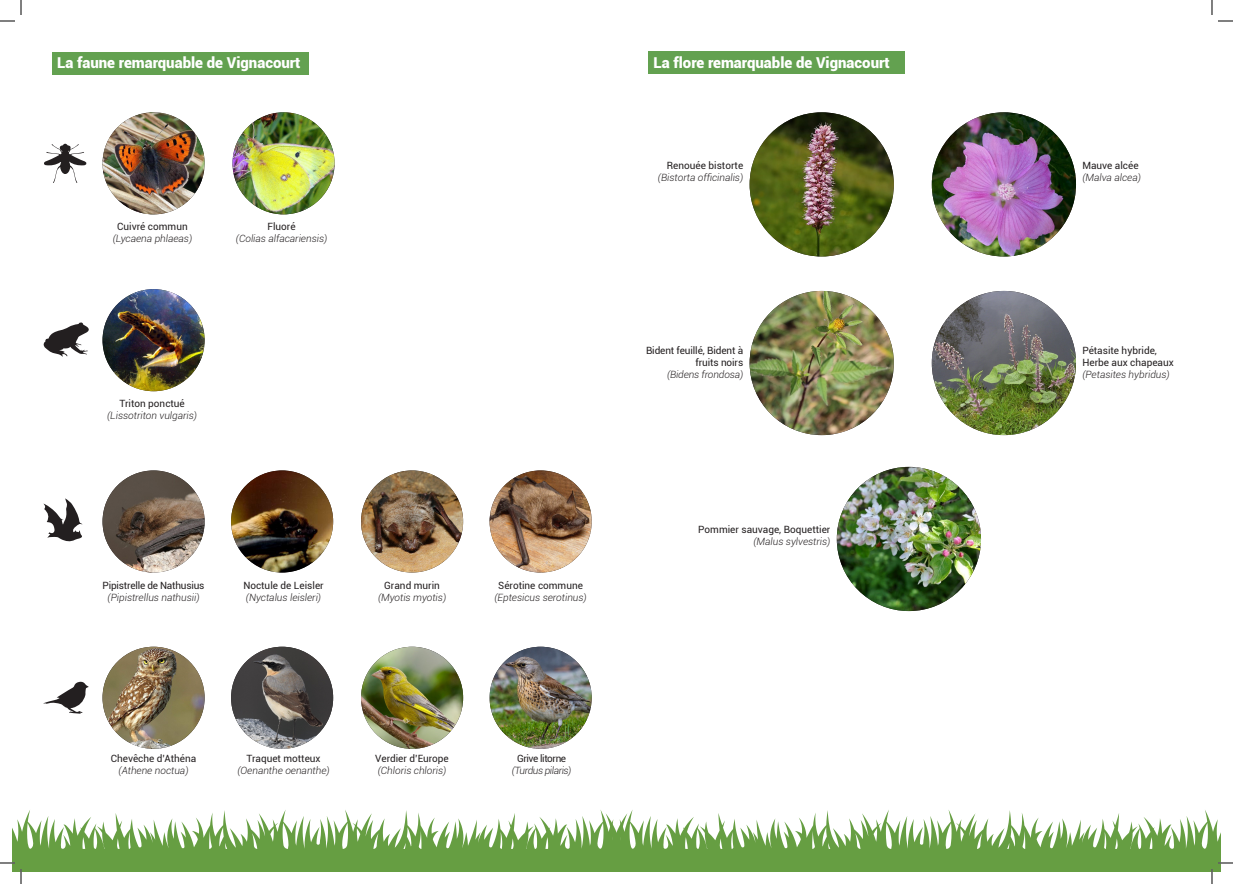
<style>
.page{position:relative;width:1233px;height:884px;background:#fff}
.page>*{position:absolute;margin:0;border:0;box-sizing:border-box;transform-origin:0 0}
.t1{font:900 15px "Roboto";color:#fff}
.t2{font:italic 300 10px/12px "Roboto";color:#231f20;text-align:center}
.t3{font:10px/12px "Roboto";color:#231f20;text-align:right}
.t4{font:10px "Roboto";letter-spacing:-.02em;color:#231f20}
.t5{font:italic 300 10px "Roboto";letter-spacing:-.04em;color:#231f20}
.t6{font:10px "Roboto";letter-spacing:-.04em;color:#231f20}
.s1{font-weight:400;font-style:normal}
.s2{font-weight:300;font-style:italic}
</style>
<div class="page">
<div style="left:647px;top:52px;width:257px;height:22px;background:#63a150"></div>
<div style="left:52px;top:53px;width:256px;height:22px;background:#63a150"></div>
<img style="left:749px;top:112px;width:145px;height:144px;border-radius:72px">
<img style="left:931px;top:112px;width:145px;height:144px;border-radius:72px">
<img style="left:749px;top:291px;width:145px;height:144px;border-radius:72px">
<img style="left:931px;top:291px;width:145px;height:144px;border-radius:72px">
<img style="left:837px;top:467px;width:144px;height:144px;border-radius:72px">
<img style="left:232px;top:112px;width:102px;height:102px;border-radius:51px">
<img style="left:102px;top:289px;width:103px;height:102px;border-radius:51px">
<img style="left:102px;top:470px;width:103px;height:102px;border-radius:51px">
<img style="left:231px;top:470px;width:102px;height:102px;border-radius:51px">
<img style="left:361px;top:470px;width:102px;height:102px;border-radius:51px">
<img style="left:489px;top:470px;width:102px;height:102px;border-radius:51px">
<img style="left:102px;top:647px;width:103px;height:102px;border-radius:51px">
<img style="left:231px;top:647px;width:102px;height:102px;border-radius:51px">
<img style="left:361px;top:647px;width:102px;height:102px;border-radius:51px">
<img style="left:490px;top:647px;width:101px;height:102px">
<img style="left:102px;top:112px;width:103px;height:102px;border-radius:51px">
<svg style="left:44px;top:143px;width:43px;height:40px"></svg>
<svg style="left:43px;top:322px;width:46px;height:35px"></svg>
<svg style="left:43px;top:498px;width:39px;height:44px"></svg>
<svg style="left:43px;top:682px;width:46px;height:32px"></svg>
<svg style="left:1218px;top:20px;width:15px;height:2px"></svg>
<svg style="left:0;top:0;width:22px;height:22px"></svg>
<svg style="left:1211px;top:0;width:1px;height:15px"></svg>
<svg style="left:0;top:810px;width:1233px;height:74px"></svg>
<p class="t1" style="left:57px;top:52px;width:245px">La faune remarquable de Vignacourt</p>
<p class="t1" style="left:653px;top:52px;width:238px">La flore remarquable de Vignacourt</p>
<p class="t3" style="left:117px;top:220px;width:72px">Cuivré commun</p>
<p class="t2" style="left:113px;top:232px;width:81px">(Lycaena phlaeas)</p>
<p class="t3" style="left:267px;top:220px;width:30px">Fluoré</p>
<p class="t2" style="left:236px;top:232px;width:93px">(Colias alfacariensis)</p>
<p class="t3" style="left:119px;top:397px;width:67px">Triton ponctué</p>
<p class="t2" style="left:107px;top:409px;width:91px">(Lissotriton vulgaris)</p>
<p class="t4" style="left:103px;top:578px;width:103px">Pipistrelle de Nathusius</p>
<p class="t2" style="left:108px;top:591px;width:93px">(Pipistrellus nathusii)</p>
<p class="t3" style="left:243px;top:579px;width:82px">Noctule de Leisler</p>
<p class="t2" style="left:246px;top:591px;width:77px">(Nyctalus leisleri)</p>
<p class="t3" style="left:384px;top:579px;width:57px">Grand murin</p>
<p class="t2" style="left:378px;top:591px;width:70px">(Myotis myotis)</p>
<p class="t2" style="left:494px;top:579px;width:94px"><span class="s1">Sérotine commune </span>(Eptesicus serotinus)</p>
<p class="t3" style="left:667px;top:159px;width:78px">Renouée bistorte</p>
<p class="t2" style="left:658px;top:171px;width:87px">(Bistorta officinalis)</p>
<p class="t3" style="left:646px;top:344px;width:99px">Bident feuillé, Bident à fruits noirs</p>
<p class="t2" style="left:667px;top:368px;width:78px">(Bidens frondosa)</p>
<p class="t3" style="left:698px;top:523px;width:134px">Pommier sauvage, Boquettier <span class="s2">(Malus sylvestris)</span></p>
<p class="t3" style="left:111px;top:752px;width:87px;text-align:center">Chevêche d’Athéna <span class="s2">(Athene noctua)</span></p>
<p class="t3" style="left:246px;top:752px;width:76px">Traquet motteux</p>
<p class="t2" style="left:237px;top:764px;width:94px">(Oenanthe oenanthe)</p>
<p class="t3" style="left:375px;top:752px;width:75px">Verdier d’Europe</p>
<p class="t2" style="left:378px;top:764px;width:70px">(Chloris chloris)</p>
<p class="t6" style="left:517px;top:752px;width:51px">Grive litorne</p>
<p class="t5" style="left:512px;top:764px;width:61px">(Turdus pilaris)</p>
<p class="t3" style="left:1082px;top:159px;width:58px">Mauve alcée</p>
<p class="t2" style="left:1082px;top:171px;width:60px">(Malva alcea)</p>
<p class="t3" style="left:1082px;top:344px;width:93px;text-align:left">Pétasite hybride,<br>Herbe aux chapeaux</p>
<p class="t2" style="left:1082px;top:368px;width:89px">(Petasites hybridus)</p>
</div>
